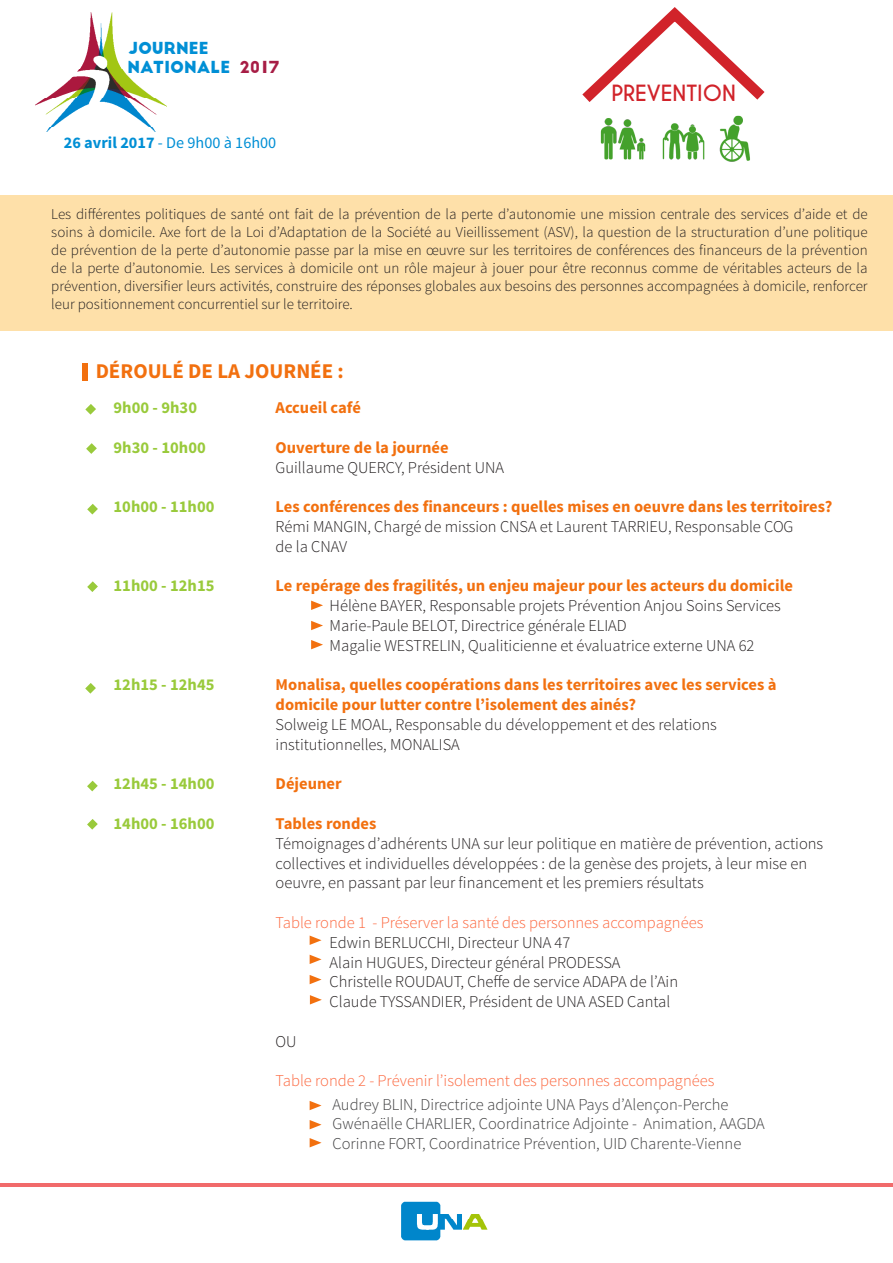
<style>
.page{position:relative;width:893px;height:1263px;background:#fff}
.page>*{position:absolute;margin:0;border:0;box-sizing:border-box;transform-origin:0 0}
.titre_vert{font:700 21px "Source Sans Pro";color:#f2700f}
.t1{font:700 21px "Caviar Dreams";color:#d1232a}
.standart{font:300 16.5px/19.8px "Source Sans Pro";color:#231f20}
.standart-2{font:700 16.5px/19.8px "Source Sans Pro";color:#f2700f}
.standart-3{font:300 16.5px "Source Sans Pro";color:#3e3e3f}
.standart-4{font:300 16.5px "Source Sans Pro";color:#fc663d}
.standart-5{font:700 16.5px "Source Sans Pro";color:#99ca3b}
.t2{font:16.2px "Source Sans Pro";color:#008fd5}
.t3{font:16.2px "Big John";color:#008fd5}
.t4{font:16.2px "Big John";color:#a71d45}
.standart-6{font:300 15px/18px "Source Sans Pro";color:#231f20;text-align:justify}
.s1{font-weight:700}
.s2{font-weight:300;color:#231f20}
</style>
<div class="page">
<div style="left:0;top:195px;width:893px;height:136px;background:#fee0a9"></div>
<img style="left:35px;top:12px;width:131px;height:119px">
<hr style="left:0;top:1183px;width:893px;height:4px;background:#f16a6b">
<img style="left:401px;top:1201px;width:87px;height:40px">
<svg style="left:582px;top:14px;width:183px;height:88px"></svg>
<img style="left:600px;top:118px;width:46px;height:42px">
<img style="left:662px;top:123px;width:43px;height:37px">
<img style="left:719px;top:115px;width:31px;height:47px">
<svg style="left:85px;top:404px;width:11px;height:11px"></svg>
<svg style="left:86px;top:443px;width:11px;height:11px"></svg>
<svg style="left:87px;top:504px;width:11px;height:10px"></svg>
<div style="left:83px;top:363px;width:5px;height:18px;background:#f2700f"></div>
<svg style="left:87px;top:581px;width:11px;height:11px"></svg>
<svg style="left:310px;top:935px;width:12px;height:10px"></svg>
<svg style="left:310px;top:955px;width:12px;height:9px"></svg>
<svg style="left:310px;top:975px;width:12px;height:9px"></svg>
<svg style="left:85px;top:683px;width:11px;height:11px"></svg>
<svg style="left:87px;top:781px;width:11px;height:10px"></svg>
<svg style="left:87px;top:819px;width:11px;height:11px"></svg>
<svg style="left:310px;top:1101px;width:12px;height:9px"></svg>
<svg style="left:310px;top:1120px;width:12px;height:9px"></svg>
<svg style="left:310px;top:1138px;width:12px;height:9px"></svg>
<svg style="left:311px;top:601px;width:12px;height:9px"></svg>
<svg style="left:311px;top:621px;width:12px;height:9px"></svg>
<svg style="left:311px;top:640px;width:12px;height:9px"></svg>
<svg style="left:310px;top:995px;width:12px;height:9px"></svg>
<p class="t3" style="left:128px;top:40px;width:82px">JOURNEE</p>
<p class="t3" style="left:127px;top:59px;width:104px">NATIONALE</p>
<p class="t4" style="left:239px;top:59px;width:42px">2017</p>
<p class="t2" style="left:64px;top:133px;width:214px"><span class="s1">26 avril 2017</span> - De 9h00 à 16h00</p>
<p class="t1" style="left:611px;top:81px;width:126px">PREVENTION</p>
<p class="standart-6" style="left:51px;top:205px;width:818px">Les différentes politiques de santé ont fait de la prévention de la perte d’autonomie une mission centrale des services d’aide et de soins à domicile. Axe fort de la Loi d’Adaptation de la Société au Vieillissement (ASV), la question de la structuration d’une politique de prévention de la perte d’autonomie passe par la mise en œuvre sur les territoires de conférences des financeurs de la prévention de la perte d’autonomie. Les services à domicile ont un rôle majeur à jouer pour être reconnus comme de véritables acteurs de la prévention, diversifier leurs activités, construire des réponses globales aux besoins des personnes accompagnées à domicile, renforcer leur positionnement concurrentiel sur le territoire.</p>
<p class="titre_vert" style="left:96px;top:358px;width:250px">DÉROULÉ DE LA JOURNÉE :</p>
<p class="standart-5" style="left:114px;top:397px;width:85px">9h00 - 9h30</p>
<p class="standart-2" style="left:276px;top:398px;width:87px">Accueil café</p>
<p class="standart-5" style="left:114px;top:437px;width:94px">9h30 - 10h00</p>
<p class="standart-2" style="left:276px;top:438px;width:174px">Ouverture de la journée</p>
<p class="standart" style="left:276px;top:457px;width:230px">Guillaume QUERCY, Président UNA</p>
<p class="standart-5" style="left:114px;top:496px;width:102px">10h00 - 11h00</p>
<p class="standart-2" style="left:276px;top:497px;width:558px">Les conférences des financeurs : quelles mises en oeuvre dans les territoires?</p>
<p class="standart" style="left:276px;top:517px;width:519px">Rémi MANGIN, Chargé de mission CNSA et Laurent TARRIEU, Responsable COG</p>
<p class="standart" style="left:276px;top:536px;width:73px">de la CNAV</p>
<p class="standart-5" style="left:114px;top:575px;width:102px">11h00 - 12h15</p>
<p class="standart-2" style="left:276px;top:576px;width:519px">Le repérage des fragilités, un enjeu majeur pour les acteurs du domicile</p>
<p class="standart" style="left:330px;top:596px;width:453px">Hélène BAYER, Responsable projets Prévention Anjou Soins Services</p>
<p class="standart" style="left:330px;top:616px;width:299px">Marie-Paule BELOT, Directrice générale ELIAD</p>
<p class="standart" style="left:330px;top:635px;width:426px">Magalie WESTRELIN, Qualiticienne et évaluatrice externe UNA 62</p>
<p class="standart-5" style="left:114px;top:674px;width:102px">12h15 - 12h45</p>
<p class="standart-2" style="left:276px;top:675px;width:502px">Monalisa, quelles coopérations dans les territoires avec les services à domicile pour lutter contre l’isolement des ainés?<br><span class="s2">Solweig LE MOAL, Responsable du développement et des relations</span></p>
<p class="standart" style="left:276px;top:734px;width:186px">institutionnelles, MONALISA</p>
<p class="standart-5" style="left:114px;top:773px;width:102px">12h45 - 14h00</p>
<p class="standart-2" style="left:276px;top:774px;width:68px">Déjeuner</p>
<p class="standart-5" style="left:114px;top:813px;width:102px">14h00 - 16h00</p>
<p class="standart-2" style="left:276px;top:814px;width:102px">Tables rondes</p>
<p class="standart" style="left:276px;top:833px;width:549px">Témoignages d’adhérents UNA sur leur politique en matière de prévention, actions collectives et individuelles développées : de la genèse des projets, à leur mise en oeuvre, en passant par leur financement et les premiers résultats</p>
<p class="standart-4" style="left:276px;top:912px;width:429px">Table ronde 1 - Préserver la santé des personnes accompagnées</p>
<p class="standart" style="left:330px;top:932px;width:242px">Edwin BERLUCCHI, Directeur UNA 47</p>
<p class="standart" style="left:330px;top:952px;width:292px">Alain HUGUES, Directeur général PRODESSA</p>
<p class="standart" style="left:330px;top:972px;width:350px">Christelle ROUDAUT, Cheffe de service ADAPA de l’Ain</p>
<p class="standart" style="left:330px;top:992px;width:342px">Claude TYSSANDIER, Président de UNA ASED Cantal</p>
<p class="standart" style="left:276px;top:1031px;width:22px">OU</p>
<p class="standart-4" style="left:276px;top:1071px;width:440px">Table ronde 2 - Prévenir l’isolement des personnes accompagnées</p>
<p class="standart-3" style="left:333px;top:1094px;width:398px">Audrey BLIN, Directrice adjointe UNA Pays d’Alençon-Perche</p>
<p class="standart-3" style="left:333px;top:1114px;width:434px">Gwénaëlle CHARLIER, Coordinatrice Adjointe - Animation, AAGDA</p>
<p class="standart-3" style="left:333px;top:1133px;width:410px">Corinne FORT, Coordinatrice Prévention, UID Charente-Vienne</p>
</div>
